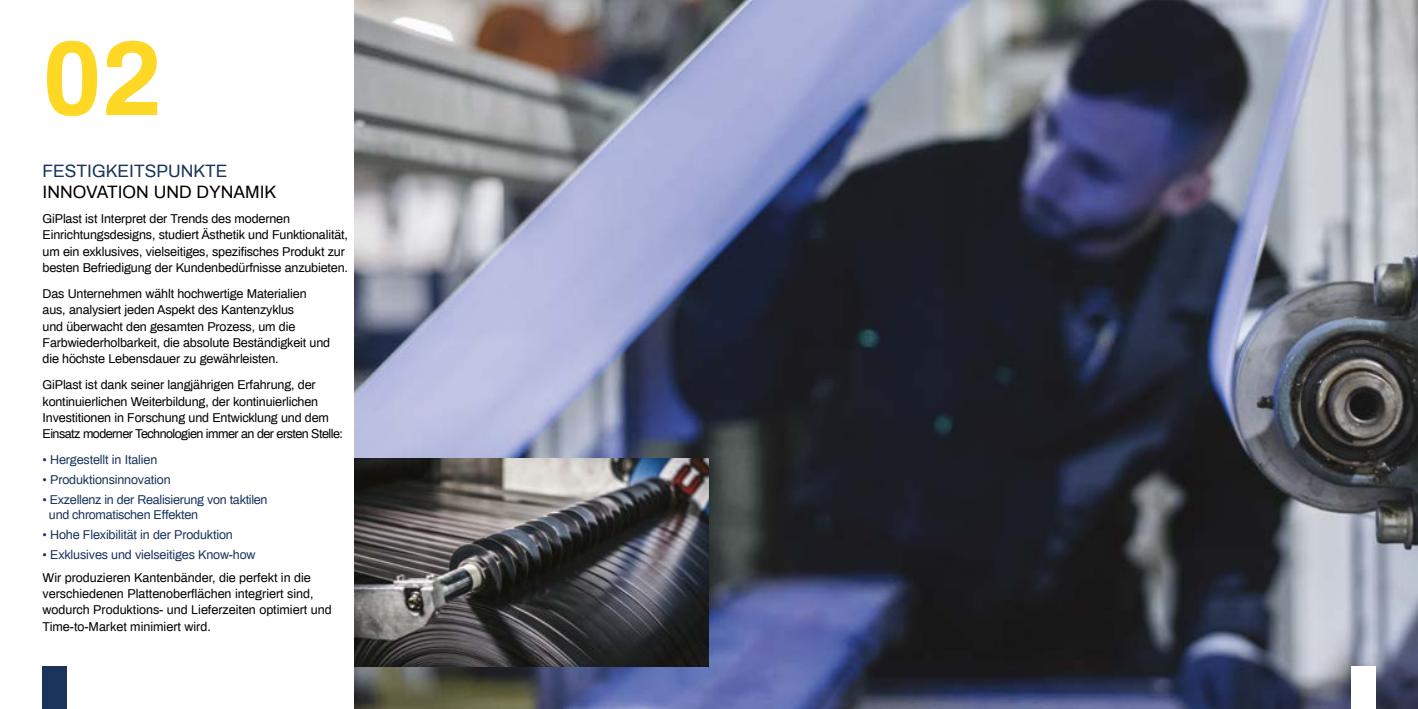
<style>
.page{position:relative;width:1418px;height:709px;background:#fff}
.page>*{position:absolute;margin:0;border:0;box-sizing:border-box;transform-origin:0 0}
.t1{font:700 106.25px "Archivo";color:#fed825}
.t2{font:17.5px "Archivo";color:#000}
.t3{font:17.5px "Archivo";color:#1a345c}
.t4{font:12.5px/16.2px "Archivo";letter-spacing:-.01em;color:#000}
.t5{font:12.5px/15px "Archivo";letter-spacing:-.01em;color:#1a345c}
</style>
<div class="page">
<img style="left:354px;top:0;width:1063px;height:709px">
<img style="left:354px;top:459px;width:355px;height:207px">
<div style="left:1350px;top:666px;width:25px;height:43px;background:#fff"></div>
<div style="left:43px;top:666px;width:24px;height:43px;background:#1a345c"></div>
<h1 class="t1" style="left:43px;top:5px;width:120px">02</h1>
<h2 class="t3" style="left:43px;top:159px;width:186px">FESTIGKEITSPUNKTE</h2>
<h2 class="t2" style="left:43px;top:180px;width:235px">INNOVATION UND DYNAMIK</h2>
<p class="t4" style="left:43px;top:210px;width:307px">GiPlast ist Interpret der Trends des modernen Einrichtungsdesigns, studiert Ästhetik und Funktionalität, um ein exklusives, vielseitiges, spezifisches Produkt zur besten Befriedigung der Kundenbedürfnisse anzubieten.</p>
<p class="t4" style="left:43px;top:285px;width:289px">Das Unternehmen wählt hochwertige Materialien aus, analysiert jeden Aspekt des Kantenzyklus<br>und überwacht den gesamten Prozess, um die Farbwiederholbarkeit, die absolute Beständigkeit und die höchste Lebensdauer zu gewährleisten.</p>
<p class="t4" style="left:43px;top:376px;width:302px">GiPlast ist dank seiner langjährigen Erfahrung, der kontinuierlichen Weiterbildung, der kontinuierlichen Investitionen in Forschung und Entwicklung und dem Einsatz moderner Technologien immer an der ersten Stelle:</p>
<p class="t5" style="left:43px;top:452px;width:116px">• Hergestellt in Italien</p>
<p class="t5" style="left:43px;top:472px;width:130px">• Produktionsinnovation</p>
<p class="t5" style="left:49px;top:492px;width:220px;text-indent:-6px">• Exzellenz in der Realisierung von taktilen und chromatischen Effekten</p>
<p class="t5" style="left:43px;top:527px;width:192px">• Hohe Flexibilität in der Produktion</p>
<p class="t5" style="left:43px;top:547px;width:215px">• Exklusives und vielseitiges Know-how</p>
<p class="t4" style="left:43px;top:569px;width:291px">Wir produzieren Kantenbänder, die perfekt in die verschiedenen Plattenoberflächen integriert sind, wodurch Produktions- und Lieferzeiten optimiert und Time-to-Market minimiert wird.</p>
</div>
